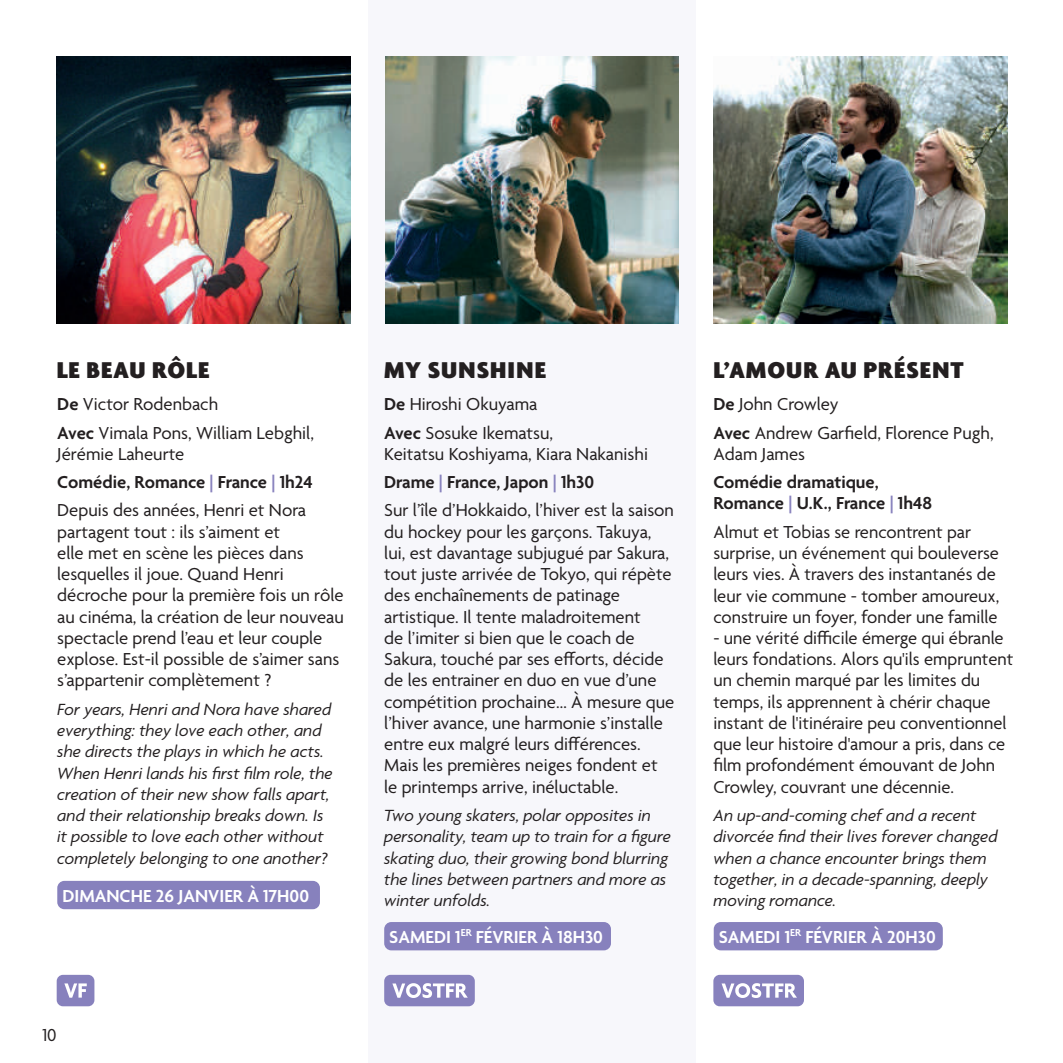
<style>
.page{position:relative;width:1063px;height:1063px;background:#fff}
.page>*{position:absolute;margin:0;border:0;box-sizing:border-box;transform-origin:0 0}
.t1{font:900 condensed 24.75px "Agenda";letter-spacing:.035em;color:#231f20;scale:1.17 1}
.t2{font:18.75px/21.2px "Agenda";color:#231f20}
.t3{font:600 18.75px "Agenda";color:#fff}
.t4{font:600 18.75px/21.2px "Agenda";color:#231f20}
.t5{font:italic 17.5px/21.2px "Agenda";color:#231f20}
.s1{font-weight:600}
.s2{font-weight:600;color:#8781bd}
.s3{color:#8781bd}
</style>
<div class="page">
<div style="left:369px;top:0;width:327px;height:1063px;background:#f7f7fb"></div>
<div style="left:57px;top:975px;width:37px;height:31px;background:#8781bd;border-radius:6px"></div>
<svg style="left:64px;top:983px;width:23px;height:15px"></svg>
<div style="left:57px;top:881px;width:263px;height:28px;background:#8781bd;border-radius:7px"></div>
<div style="left:384px;top:922px;width:227px;height:28px;background:#8781bd;border-radius:7px"></div>
<div style="left:714px;top:922px;width:229px;height:28px;background:#8781bd;border-radius:7px"></div>
<div style="left:384px;top:975px;width:91px;height:31px;background:#8781bd;border-radius:6px"></div>
<svg style="left:392px;top:983px;width:76px;height:15px"></svg>
<div style="left:713px;top:975px;width:91px;height:31px;background:#8781bd;border-radius:6px"></div>
<svg style="left:722px;top:983px;width:75px;height:15px"></svg>
<img style="left:713px;top:57px;width:294px;height:267px">
<img style="left:385px;top:57px;width:294px;height:267px">
<img style="left:57px;top:57px;width:293px;height:267px">
<h1 class="t1" style="left:57px;top:356px;width:132px">LE BEAU RÔLE</h1>
<h1 class="t1" style="left:384px;top:356px;width:140px">MY SUNSHINE</h1>
<h1 class="t1" style="left:713px;top:356px;width:215px">L’AMOUR AU PRÉSENT</h1>
<p class="t2" style="left:57px;top:391px;width:258px;line-height:28.2px"><span class="s1">De</span> Victor Rodenbach<br><span class="s1">Avec</span> Vimala Pons, William Lebghil,</p>
<p class="t2" style="left:57px;top:441px;width:257px;line-height:28.2px">Jérémie Laheurte<br><span class="s1">Comédie, Romance</span> <span class="s2">|</span> <span class="s1">France</span> <span class="s2">|</span> <span class="s1">1h24<br></span>Depuis des années, Henri et Nora</p>
<p class="t2" style="left:57px;top:522px;width:288px">partagent tout : ils s’aiment et<br>elle met en scène les pièces dans lesquelles il joue. Quand Henri décroche pour la première fois un rôle au cinéma, la création de leur nouveau spectacle prend l’eau et leur couple explose. Est-il possible de s’aimer sans s’appartenir complètement ?</p>
<p class="t5" style="left:57px;top:699px;width:277px">For years, Henri and Nora have shared everything: they love each other, and she directs the plays in which he acts.<br>When Henri lands his first film role, the creation of their new show falls apart, and their relationship breaks down. Is it possible to love each other without completely belonging to one another?</p>
<p class="t3" style="left:62px;top:885px;width:248px">DIMANCHE 26 JANVIER À 17H00</p>
<p class="t2" style="left:42px;top:1026px;width:16px">10</p>
<p class="t2" style="left:384px;top:391px;width:170px;line-height:28.2px"><span class="s1">De</span> Hiroshi Okuyama<br><span class="s1">Avec</span> Sosuke Ikematsu,</p>
<p class="t2" style="left:384px;top:441px;width:291px;line-height:28.2px">Keitatsu Koshiyama, Kiara Nakanishi<br><span class="s1">Drame</span> <span class="s2">|</span> <span class="s1">France, Japon</span> <span class="s2">|</span> <span class="s1">1h30<br></span>Sur l’île d’Hokkaido, l’hiver est la saison</p>
<p class="t2" style="left:384px;top:522px;width:292px">du hockey pour les garçons. Takuya, lui, est davantage subjugué par Sakura, tout juste arrivée de Tokyo, qui répète des enchaînements de patinage artistique. Il tente maladroitement<br>de l’imiter si bien que le coach de Sakura, touché par ses efforts, décide de les entrainer en duo en vue d’une compétition prochaine… À mesure que l’hiver avance, une harmonie s’installe entre eux malgré leurs différences.<br>Mais les premières neiges fondent et le printemps arrive, inéluctable.</p>
<p class="t5" style="left:384px;top:805px;width:288px">Two young skaters, polar opposites in personality, team up to train for a figure skating duo, their growing bond blurring the lines between partners and more as winter unfolds.</p>
<p class="t2" style="left:713px;top:391px;width:282px;line-height:28.2px"><span class="s1">De</span> John Crowley<br><span class="s1">Avec</span> Andrew Garfield, Florence Pugh,</p>
<p class="t2" style="left:713px;top:444px;width:93px">Adam James</p>
<p class="t4" style="left:713px;top:473px;width:220px">Comédie dramatique,<br>Romance <span class="s3">|</span> U.K., France <span class="s3">|</span> 1h48</p>
<p class="t2" style="left:713px;top:522px;width:287px">Almut et Tobias se rencontrent par surprise, un événement qui bouleverse leurs vies. À travers des instantanés de leur vie commune - tomber amoureux, construire un foyer, fonder une famille</p>
<p class="t2" style="left:713px;top:629px;width:301px">- une vérité difficile émerge qui ébranle leurs fondations. Alors qu'ils empruntent un chemin marqué par les limites du temps, ils apprennent à chérir chaque instant de l'itinéraire peu conventionnel que leur histoire d'amour a pris, dans ce film profondément émouvant de John Crowley, couvrant une décennie.</p>
<p class="t5" style="left:713px;top:805px;width:286px">An up-and-coming chef and a recent divorcée find their lives forever changed when a chance encounter brings them together, in a decade-spanning, deeply moving romance.</p>
<p class="t3" style="left:389px;top:927px;width:215px">SAMEDI 1<sup>ER</sup> FÉVRIER À 18H30</p>
<p class="t3" style="left:719px;top:927px;width:219px">SAMEDI 1<sup>ER</sup> FÉVRIER À 20H30</p>
</div>
